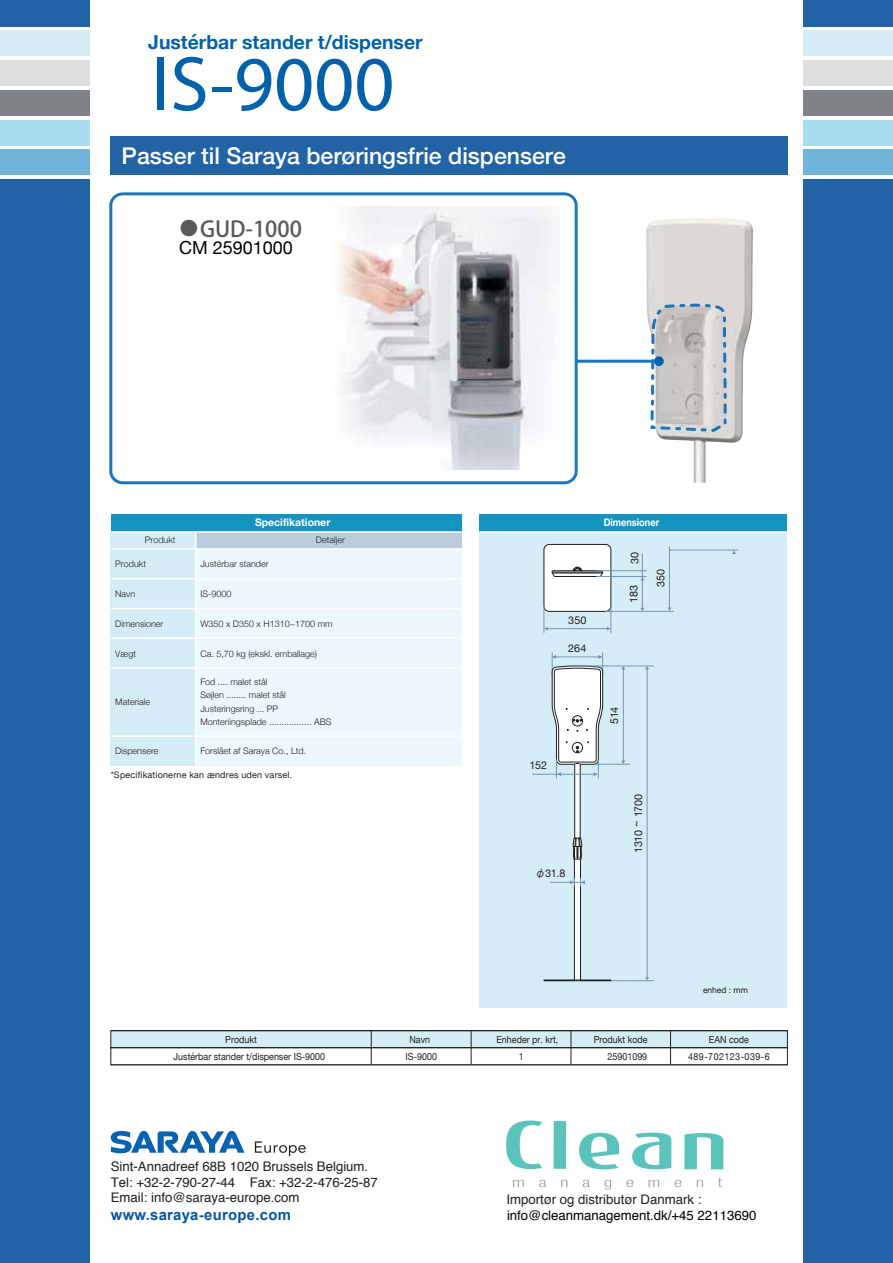
<style>
.page{position:relative;width:893px;height:1263px;background:#fff}
.page>*{position:absolute;margin:0;border:0;box-sizing:border-box;transform-origin:0 0}
.t1{font:900 78px "Myriad Pro";color:#0161aa}
.t2{font:500 23.1px "Helvetica Neue";color:#fff}
.t3{font:500 21.75px "Koz Go Pro";color:#585a5c}
.t4{font:700 19.35px "Helvetica Neue";color:#0161aa}
.t5{font:18px "Helvetica Neue";color:#000}
.t6{font:700 14.85px "Arial";letter-spacing:.02em;color:#0555a5}
.t7{font:13.2px/15.9px "Helvetica";color:#221f20}
.t8{font:13.2px "Helvetica";color:#000}
.t9{font:10.8px "Helvetica Neue";color:#221f20}
.t10{font:10.8px "Helvetica Neue";letter-spacing:-.025em;color:#221f20}
.t11{font:700 10.5px "Helvetica Neue";color:#fff}
.t12{font:700 10.5px "Helvetica Neue";color:#fff;scale:.88 1}
.t13{font:9.75px "Helvetica Neue";color:#221f20;scale:.92 1}
.t14{font:9.75px/17px "Helvetica Neue";letter-spacing:.05em;color:#221f20;text-align:center;scale:.92 1}
.t15{font:300 9px/13.5px "Helvetica Neue";color:#221f20}
.t16{font:9px "Helvetica Neue";letter-spacing:.02em;color:#221f20}
.t17{font:8.4px "Helvetica Neue";color:#221f20}
.s1{font-size:18.3px}
.s2{font-family:"MS Gothic"}
</style>
<div class="page">
<div style="left:110px;top:136px;width:677px;height:38px;background:#2163a4"></div>
<div style="left:0;top:0;width:89px;height:26px;background:#2163a4"></div>
<div style="left:0;top:31px;width:89px;height:25px;background:#d5edf6"></div>
<div style="left:0;top:60px;width:89px;height:26px;background:#dedfe0"></div>
<div style="left:0;top:90px;width:89px;height:26px;background:#7f8287"></div>
<div style="left:0;top:120px;width:89px;height:25px;background:#a9dcef"></div>
<div style="left:0;top:179px;width:89px;height:1084px;background:#2163a4"></div>
<div style="left:0;top:150px;width:89px;height:25px;background:#70b4d9"></div>
<div style="left:804px;top:0;width:89px;height:26px;background:#2163a4"></div>
<div style="left:804px;top:31px;width:89px;height:25px;background:#d5edf6"></div>
<div style="left:804px;top:60px;width:89px;height:26px;background:#dedfe0"></div>
<div style="left:804px;top:90px;width:89px;height:26px;background:#7f8287"></div>
<div style="left:804px;top:120px;width:89px;height:25px;background:#a9dcef"></div>
<div style="left:804px;top:179px;width:89px;height:1084px;background:#2163a4"></div>
<div style="left:804px;top:150px;width:89px;height:25px;background:#70b4d9"></div>
<img style="left:646px;top:218px;width:107px;height:224px">
<div style="left:109px;top:192px;width:469px;height:292px;border:3px solid #1d75bc;border-radius:12px"></div>
<hr style="left:576px;top:360px;width:83px;height:3px;background:#1d75bc">
<div style="left:111px;top:532px;width:351px;height:234px;background:#ecf8fd"></div>
<div style="left:111px;top:532px;width:351px;height:17px;background:#bdccdd"></div>
<div style="left:111px;top:532px;width:85px;height:234px;background:#d5edf6"></div>
<div style="left:111px;top:514px;width:351px;height:17px;background:#1394c1"></div>
<hr style="left:111px;top:735px;width:351px;height:2px;background:#fff">
<hr style="left:111px;top:667px;width:351px;height:2px;background:#fff">
<hr style="left:111px;top:637px;width:351px;height:2px;background:#fff">
<hr style="left:111px;top:608px;width:351px;height:1px;background:#fff">
<hr style="left:111px;top:578px;width:351px;height:1px;background:#fff">
<hr style="left:111px;top:548px;width:351px;height:2px;background:#fff">
<hr style="left:111px;top:531px;width:351px;height:2px;background:#fff">
<hr style="left:195px;top:532px;width:2px;height:234px;background:#fff">
<div style="left:479px;top:532px;width:308px;height:475px;background:#d5edf6"></div>
<hr style="left:611px;top:980px;width:43px;height:1px;background:#7497b7">
<div style="left:479px;top:514px;width:308px;height:17px;background:#1394c1"></div>
<hr style="left:479px;top:531px;width:308px;height:2px;background:#fff">
<div style="left:544px;top:544px;width:67px;height:67px;background:#fff;border-radius:5px"></div>
<div style="left:544px;top:544px;width:67px;height:68px;border:1px solid #221f20;border-radius:5px"></div>
<svg style="left:552px;top:567px;width:51px;height:10px"></svg>
<hr style="left:552px;top:572px;width:51px;height:1px;background:#221f20">
<hr style="left:552px;top:573px;width:51px;height:1px;background:#221f20">
<hr style="left:577px;top:665px;width:77px;height:1px;background:#7497b7">
<hr style="left:647px;top:667px;width:1px;height:312px;background:#7497b7">
<hr style="left:594px;top:764px;width:36px;height:1px;background:#7497b7">
<hr style="left:623px;top:667px;width:1px;height:95px;background:#7497b7">
<svg style="left:621px;top:760px;width:4px;height:4px"></svg>
<hr style="left:532px;top:774px;width:64px;height:1px;background:#7497b7">
<svg style="left:543px;top:653px;width:69px;height:328px"></svg>
<hr style="left:546px;top:628px;width:63px;height:1px;background:#7497b7">
<svg style="left:544px;top:606px;width:4px;height:26px"></svg>
<svg style="left:607px;top:606px;width:4px;height:26px"></svg>
<hr style="left:597px;top:576px;width:49px;height:1px;background:#7497b7">
<svg style="left:640px;top:302px;width:96px;height:396px"></svg>
<hr style="left:605px;top:611px;width:68px;height:1px;background:#7497b7">
<hr style="left:670px;top:550px;width:68px;height:1px;background:#7497b7">
<hr style="left:597px;top:570px;width:49px;height:1px;background:#7497b7">
<div style="left:110px;top:1030px;width:678px;height:18px;background:#d5edf6"></div>
<div style="left:110px;top:1047px;width:678px;height:18px;background:#fff;border:1px solid #221f20"></div>
<hr style="left:111px;top:1047px;width:676px;height:1px;background:#221f20">
<hr style="left:111px;top:1030px;width:676px;height:1px;background:#221f20">
<hr style="left:371px;top:1031px;width:1px;height:33px;background:#221f20">
<hr style="left:471px;top:1031px;width:1px;height:33px;background:#221f20">
<hr style="left:571px;top:1031px;width:1px;height:33px;background:#221f20">
<hr style="left:670px;top:1031px;width:1px;height:33px;background:#221f20">
<svg style="left:255px;top:1141px;width:51px;height:15px"></svg>
<svg style="left:111px;top:1131px;width:133px;height:22px"></svg>
<img style="left:338px;top:206px;width:215px;height:264px">
<svg style="left:506px;top:1120px;width:36px;height:49px"></svg>
<div style="left:554px;top:1121px;width:12px;height:48px;background:#5ac4bc"></div>
<svg style="left:579px;top:1133px;width:40px;height:36px"></svg>
<svg style="left:632px;top:1132px;width:39px;height:37px"></svg>
<svg style="left:684px;top:1133px;width:39px;height:36px"></svg>
<svg style="left:513px;top:1180px;width:11px;height:7px"></svg>
<svg style="left:539px;top:1180px;width:7px;height:7px"></svg>
<svg style="left:561px;top:1180px;width:6px;height:7px"></svg>
<svg style="left:583px;top:1180px;width:7px;height:7px"></svg>
<svg style="left:604px;top:1180px;width:7px;height:9px"></svg>
<svg style="left:626px;top:1180px;width:7px;height:7px"></svg>
<svg style="left:648px;top:1180px;width:11px;height:7px"></svg>
<svg style="left:675px;top:1180px;width:6px;height:7px"></svg>
<svg style="left:697px;top:1180px;width:6px;height:7px"></svg>
<svg style="left:718px;top:1178px;width:4px;height:9px"></svg>
<h3 class="t4" style="left:148px;top:27px;width:276px">Justérbar stander t/dispenser</h3>
<h1 class="t1" style="left:152px;top:36px;width:244px">IS-9000</h1>
<h2 class="t2" style="left:122px;top:137px;width:446px">Passer til Saraya berøringsfrie dispensere</h2>
<h3 class="t3" style="left:180px;top:215px;width:124px"><span class="s1">●</span>GUD-1000</h3>
<h3 class="t5" style="left:179px;top:234px;width:115px">CM 25901000</h3>
<p class="t15" style="left:145px;top:533px;width:32px">Produkt</p>
<p class="t15" style="left:115px;top:557px;width:32px">Produkt</p>
<p class="t15" style="left:115px;top:586px;width:22px">Navn</p>
<p class="t15" style="left:115px;top:616px;width:50px">Dimensioner</p>
<p class="t11" style="left:255px;top:514px;width:77px">Specifikationer</p>
<p class="t15" style="left:316px;top:532px;width:31px">Detaljer</p>
<p class="t15" style="left:200px;top:557px;width:70px">Justérbar stander</p>
<p class="t15" style="left:200px;top:586px;width:33px">IS-9000</p>
<p class="t15" style="left:200px;top:616px;width:134px">W350 x D350 x H1310~1700 mm</p>
<p class="t15" style="left:115px;top:646px;width:22px">Vægt</p>
<p class="t15" style="left:200px;top:646px;width:118px">Ca. 5,70 kg (ekskl. emballage)</p>
<p class="t15" style="left:200px;top:674px;width:133px">Fod .... malet stål<br>Søjlen ........ malet stål<br>Justeringsring ... PP<br>Monteriingsplade ................. ABS</p>
<p class="t15" style="left:200px;top:744px;width:107px">Forslået af Saraya Co., Ltd.</p>
<p class="t15" style="left:115px;top:694px;width:36px">Materiale</p>
<p class="t15" style="left:115px;top:744px;width:45px">Dispensere</p>
<p class="t16" style="left:111px;top:769px;width:183px">*Specifikationerne kan ændres uden varsel.</p>
<p class="t9" style="left:568px;top:612px;width:20px">350</p>
<p class="t9" style="left:568px;top:640px;width:20px">264</p>
<p class="t12" style="left:604px;top:514px;width:65px">Dimensioner</p>
<p class="t9" style="left:627px;top:564px;width:14px;rotate:-90deg">30</p>
<p class="t9" style="left:626px;top:603px;width:19px;rotate:-90deg">183</p>
<p class="t9" style="left:653px;top:587px;width:20px;rotate:-90deg">350</p>
<p class="t9" style="left:529px;top:757px;width:19px">152</p>
<p class="t9" style="left:535px;top:865px;width:32px"><span class="s2">φ</span>31.8</p>
<p class="t9" style="left:607px;top:723px;width:19px;rotate:-90deg">514</p>
<p class="t10" style="left:630px;top:853px;width:61px;rotate:-90deg">1310 ~ 1700</p>
<p class="t13" style="left:225px;top:1032px;width:36px">Produkt</p>
<p class="t13" style="left:410px;top:1032px;width:24px">Navn</p>
<p class="t13" style="left:496px;top:1032px;width:69px">Enheder pr. krt,</p>
<p class="t13" style="left:594px;top:1032px;width:60px">Produkt kode</p>
<p class="t13" style="left:174px;top:1049px;width:166px">Justérbar stander t/dispenser IS-9000</p>
<p class="t13" style="left:406px;top:1049px;width:36px">IS-9000</p>
<p class="t13" style="left:519px;top:1049px;width:7px">1</p>
<p class="t13" style="left:608px;top:1049px;width:45px">25901099</p>
<p class="t17" style="left:703px;top:983px;width:46px">enhed : mm</p>
<p class="t14" style="left:688px;top:1031px;width:90px">EAN code<br>489-702123-039-6</p>
<h3 class="t7" style="left:111px;top:1158px;width:268px">Sint-Annadreef 68B 1020 Brussels Belgium.<br>Tel: +32-2-790-27-44 Fax: +32-2-476-25-87<br>Email: info@saraya-europe.com</h3>
<h3 class="t6" style="left:111px;top:1205px;width:182px">www.saraya-europe.com</h3>
<h3 class="t7" style="left:506px;top:1192px;width:197px">Importør og distributør Danmark :</h3>
<h3 class="t8" style="left:507px;top:1205px;width:251px">info@cleanmanagement.dk/+45 22113690</h3>
</div>
